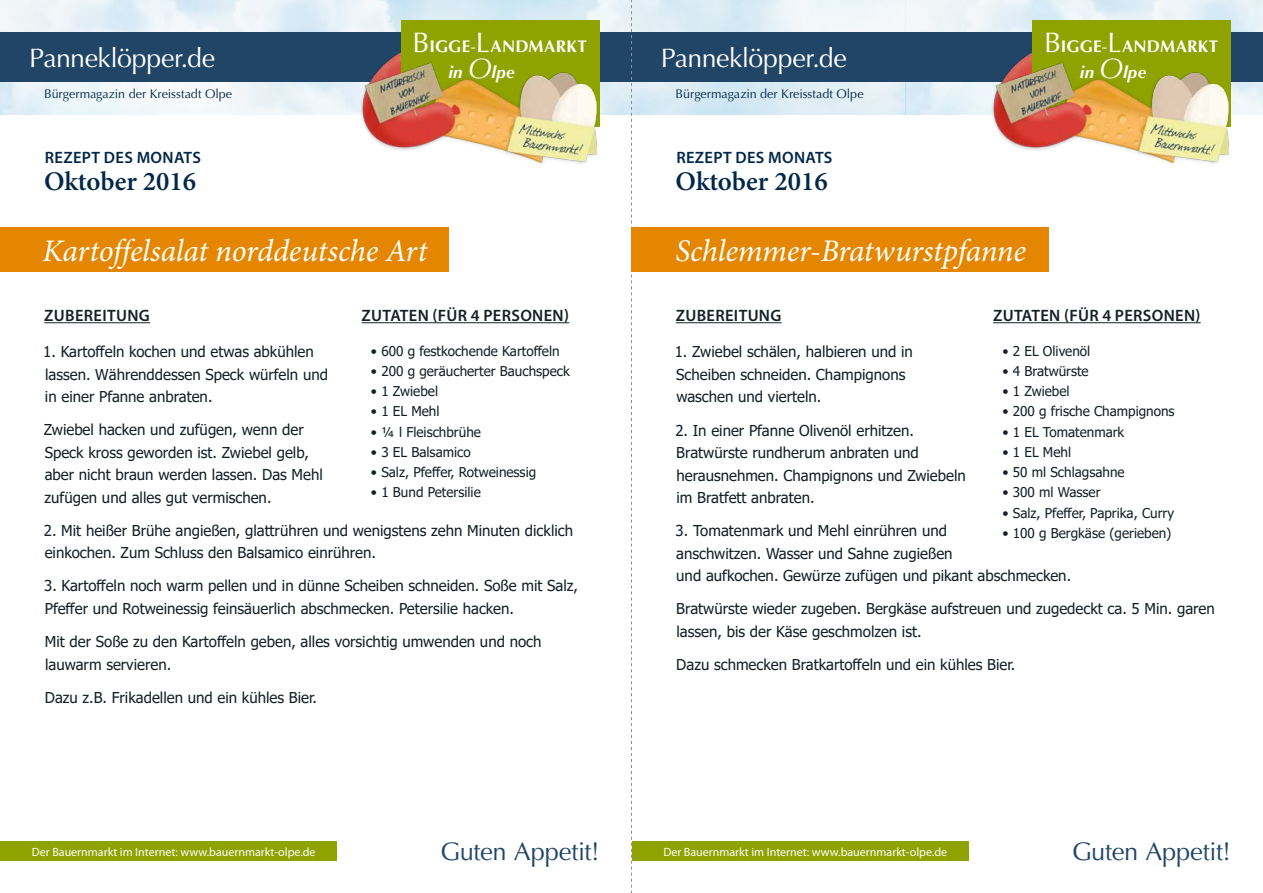
<style>
.page{position:relative;width:1263px;height:893px;background:#fff}
.page>*{position:absolute;margin:0;border:0;box-sizing:border-box;transform-origin:0 0}
.t1{font:italic 31.5px "Minion Pro";letter-spacing:-.01em;color:#fff}
.t2{font:600 27px "Minion Pro";letter-spacing:-.005em;color:#032748}
.t3{font:26.7px "Optima LT Std";letter-spacing:-.015em;color:#fff}
.t4{font:25.5px "Optima LT Std";letter-spacing:-.015em;color:#214566}
.t5{font:700 16.95px/25.5px "Optima LT Std";letter-spacing:.01em;color:#fff}
.t6{font:600 16.5px "Myriad Pro";letter-spacing:.02em;color:#161f27}
.t7{font:600 16.5px "Myriad Pro";letter-spacing:.02em;color:#032748}
.t8{font:15px/22.5px "Tahoma";color:#161f27}
.t9{font:13.5px "Tahoma";color:#161f27}
.t10{font:12.6px "Optima LT Std";color:#032748}
.t11{font:12px "Myriad Pro";color:#fff}
.s1{font-weight:400;font-size:28.2px}
.s2{font-weight:400}
.s3{font-style:italic}
.s4{font-weight:400;font-style:italic;font-size:28.2px}
</style>
<div class="page">
<div style="left:632px;top:841px;width:336px;height:20px;background:#8ea300"></div>
<div style="left:0;top:841px;width:337px;height:20px;background:#8ea300"></div>
<img style="left:0;top:0;width:1263px;height:115px">
<div style="left:0;top:33px;width:1263px;height:49px;background:#214566"></div>
<img style="left:388px;top:52px;width:13px;height:9px">
<div style="left:401px;top:20px;width:199px;height:106px;background:#8ea300"></div>
<img style="left:358px;top:61px;width:247px;height:103px">
<img style="left:1019px;top:52px;width:13px;height:9px">
<div style="left:1032px;top:20px;width:199px;height:106px;background:#8ea300"></div>
<img style="left:990px;top:61px;width:246px;height:103px">
<svg style="left:631px;top:0;width:1px;height:893px"></svg>
<div style="left:0;top:227px;width:449px;height:44px;background:#e48600"></div>
<div style="left:631px;top:227px;width:417px;height:44px;background:#e48600"></div>
<hr style="left:44px;top:322px;width:106px;height:1px;background:#161f27">
<hr style="left:362px;top:322px;width:207px;height:1px;background:#161f27">
<hr style="left:676px;top:322px;width:106px;height:1px;background:#161f27">
<hr style="left:993px;top:322px;width:208px;height:1px;background:#161f27">
<p class="t5" style="left:448px;top:34px;width:140px;text-indent:-36px"><span class="s1">B</span>IGGE<span class="s2">-</span><span class="s1">L</span>ANDMARKT <span class="s3">in</span> <span class="s4">O</span><span class="s3">lpe</span></p>
<h3 class="t3" style="left:29px;top:42px;width:187px">Panneklöpper.de</h3>
<h3 class="t3" style="left:661px;top:42px;width:187px">Panneklöpper.de</h3>
<p class="t10" style="left:44px;top:86px;width:190px">Bürgermagazin der Kreisstadt Olpe</p>
<p class="t10" style="left:676px;top:86px;width:190px">Bürgermagazin der Kreisstadt Olpe</p>
<p class="t7" style="left:45px;top:147px;width:158px">REZEPT DES MONATS</p>
<h2 class="t2" style="left:44px;top:163px;width:154px">Oktober 2016</h2>
<p class="t7" style="left:676px;top:147px;width:158px">REZEPT DES MONATS</p>
<h2 class="t2" style="left:675px;top:163px;width:154px">Oktober 2016</h2>
<h1 class="t1" style="left:43px;top:229px;width:386px">Kartoffelsalat norddeutsche Art</h1>
<h1 class="t1" style="left:675px;top:229px;width:352px">Schlemmer-Bratwurstpfanne</h1>
<p class="t5" style="left:1080px;top:34px;width:140px;text-indent:-36px"><span class="s1">B</span>IGGE<span class="s2">-</span><span class="s1">L</span>ANDMARKT <span class="s3">in</span> <span class="s4">O</span><span class="s3">lpe</span></p>
<p class="t6" style="left:44px;top:305px;width:107px">ZUBEREITUNG</p>
<p class="t6" style="left:362px;top:305px;width:209px">ZUTATEN (FÜR 4 PERSONEN)</p>
<p class="t9" style="left:371px;top:342px;width:190px">• 600 g festkochende Kartoffeln</p>
<p class="t9" style="left:371px;top:362px;width:200px">• 200 g geräucherter Bauchspeck</p>
<p class="t9" style="left:371px;top:382px;width:69px">• 1 Zwiebel</p>
<p class="t9" style="left:371px;top:402px;width:70px">• 1 EL Mehl</p>
<p class="t9" style="left:371px;top:423px;width:111px">• ¼ l Fleischbrühe</p>
<p class="t9" style="left:371px;top:443px;width:101px">• 3 EL Balsamico</p>
<p class="t9" style="left:371px;top:463px;width:167px">• Salz, Pfeffer, Rotweinessig</p>
<p class="t9" style="left:371px;top:483px;width:111px">• 1 Bund Petersilie</p>
<p class="t8" style="left:43px;top:341px;width:286px">1. Kartoffeln kochen und etwas abkühlen lassen. Währenddessen Speck würfeln und in einer Pfanne anbraten.</p>
<p class="t8" style="left:44px;top:419px;width:281px">Zwiebel hacken und zufügen, wenn der Speck kross geworden ist. Zwiebel gelb, aber nicht braun werden lassen. Das Mehl zufügen und alles gut vermischen.</p>
<p class="t8" style="left:44px;top:520px;width:531px">2. Mit heißer Brühe angießen, glattrühren und wenigstens zehn Minuten dicklich einkochen. Zum Schluss den Balsamico einrühren.</p>
<p class="t8" style="left:44px;top:576px;width:535px">3. Kartoffeln noch warm pellen und in dünne Scheiben schneiden. Soße mit Salz,<br>Pfeffer und Rotweinessig feinsäuerlich abschmecken. Petersilie hacken.</p>
<p class="t8" style="left:45px;top:631px;width:498px">Mit der Soße zu den Kartoffeln geben, alles vorsichtig umwenden und noch lauwarm servieren.</p>
<p class="t8" style="left:45px;top:687px;width:274px">Dazu z.B. Frikadellen und ein kühles Bier.</p>
<p class="t6" style="left:676px;top:305px;width:107px">ZUBEREITUNG</p>
<p class="t6" style="left:993px;top:305px;width:209px">ZUTATEN (FÜR 4 PERSONEN)</p>
<p class="t9" style="left:1002px;top:342px;width:89px">• 2 EL Olivenöl</p>
<p class="t9" style="left:1002px;top:362px;width:88px">• 4 Bratwürste</p>
<p class="t9" style="left:1002px;top:382px;width:69px">• 1 Zwiebel</p>
<p class="t9" style="left:1002px;top:402px;width:174px">• 200 g frische Champignons</p>
<p class="t9" style="left:1002px;top:423px;width:123px">• 1 EL Tomatenmark</p>
<p class="t9" style="left:1002px;top:443px;width:70px">• 1 EL Mehl</p>
<p class="t9" style="left:1002px;top:463px;width:124px">• 50 ml Schlagsahne</p>
<p class="t9" style="left:1002px;top:483px;width:100px">• 300 ml Wasser</p>
<p class="t9" style="left:1002px;top:504px;width:173px">• Salz, Pfeffer, Paprika, Curry</p>
<p class="t9" style="left:1002px;top:524px;width:170px">• 100 g Bergkäse (gerieben)</p>
<p class="t8" style="left:675px;top:342px;width:240px">1. Zwiebel schälen, halbieren und in<br>Scheiben schneiden. Champignons waschen und vierteln.</p>
<p class="t8" style="left:675px;top:420px;width:292px">2. In einer Pfanne Olivenöl erhitzen.<br>Bratwürste rundherum anbraten und herausnehmen. Champignons und Zwiebeln im Bratfett anbraten.</p>
<p class="t8" style="left:676px;top:520px;width:397px">3. Tomatenmark und Mehl einrühren und<br>anschwitzen. Wasser und Sahne zugießen<br>und aufkochen. Gewürze zufügen und pikant abschmecken.</p>
<p class="t8" style="left:676px;top:598px;width:540px">Bratwürste wieder zugeben. Bergkäse aufstreuen und zugedeckt ca. 5 Min. garen lassen, bis der Käse geschmolzen ist.</p>
<p class="t8" style="left:676px;top:654px;width:341px">Dazu schmecken Bratkartoffeln und ein kühles Bier.</p>
<p class="t11" style="left:32px;top:844px;width:285px">Der Bauernmarkt im Internet: www.bauernmarkt-olpe.de</p>
<h3 class="t4" style="left:1072px;top:837px;width:161px">Guten Appetit!</h3>
<h3 class="t4" style="left:440px;top:837px;width:161px">Guten Appetit!</h3>
<p class="t11" style="left:663px;top:844px;width:285px">Der Bauernmarkt im Internet: www.bauernmarkt-olpe.de</p>
</div>
